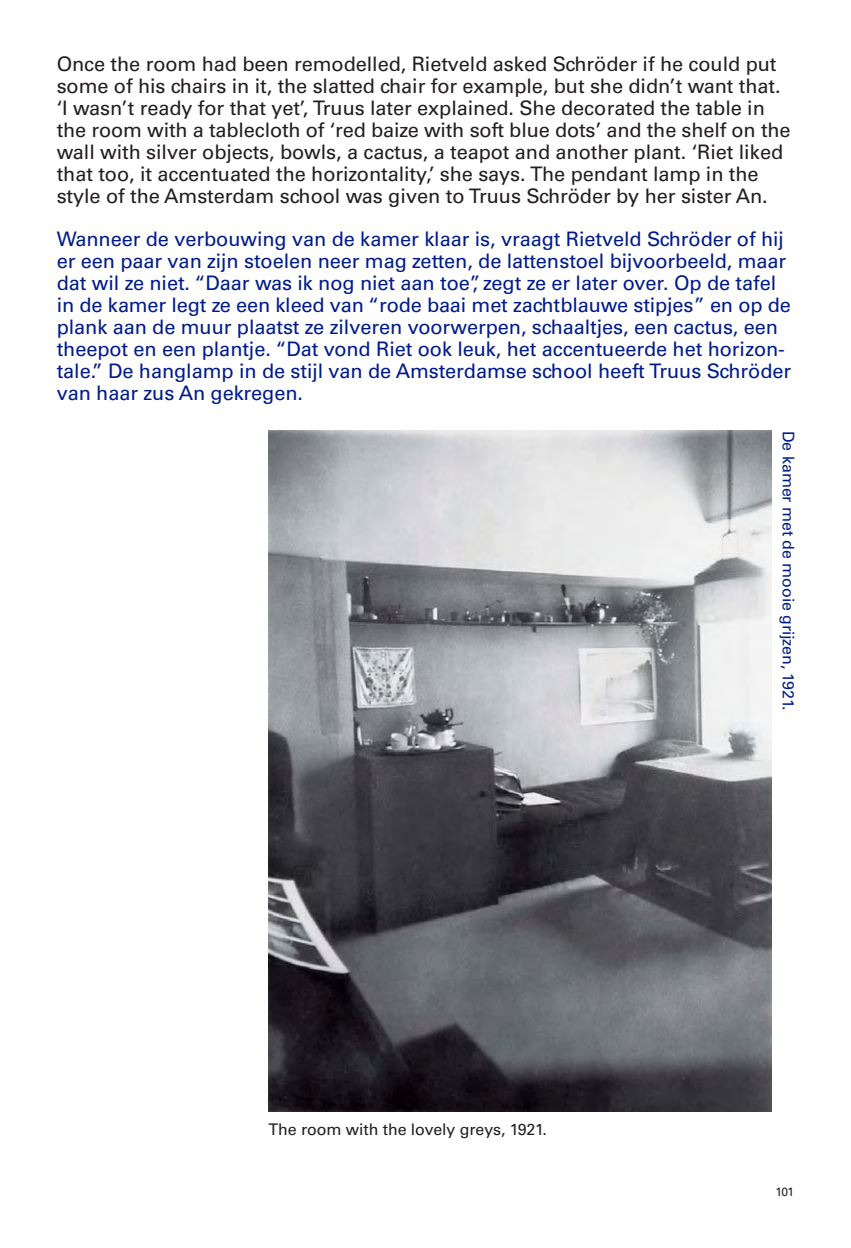
<style>
.page{position:relative;width:851px;height:1248px;background:#fff}
.page>*{position:absolute;margin:0;border:0;box-sizing:border-box;transform-origin:0 0}
.t1{font:20px/22px "Univers LT Pro 55 Roman";letter-spacing:-.005em;color:#001c88}
.t2{font:20px/22px "Univers LT Pro 55 Roman";letter-spacing:-.005em;color:#231f20}
.t3{font:16px "Univers LT Pro 55 Roman";letter-spacing:-.005em;color:#231f20}
.t4{font:16px "Univers LT Pro 55 Roman";letter-spacing:-.005em;color:#001c88}
.t5{font:12px "Univers LT Pro 55 Roman";color:#231f20}
</style>
<div class="page">
<img style="left:268px;top:431px;width:503px;height:680px">
<p class="t2" style="left:57px;top:52px;width:735px">Once the room had been remodelled, Rietveld asked Schröder if he could put some of his chairs in it, the slatted chair for example, but she didn’t want that. ‘I wasn’t ready for that yet’, Truus later explained. She decorated the table in the room with a tablecloth of ‘red baize with soft blue dots’ and the shelf on the wall with silver objects, bowls, a cactus, a teapot and another plant. ‘Riet liked that too, it accentuated the horizontality,’ she says. The pendant lamp in the style of the Amsterdam school was given to Truus Schröder by her sister An.</p>
<p class="t1" style="left:57px;top:227px;width:735px">Wanneer de verbouwing van de kamer klaar is, vraagt Rietveld Schröder of hĳ er een paar van zĳn stoelen neer mag zetten, de lattenstoel bĳvoorbeeld, maar dat wil ze niet. “Daar was ik nog niet aan toe”, zegt ze er later over. Op de tafel in de kamer legt ze een kleed van “rode baai met zachtblauwe stipjes” en op de plank aan de muur plaatst ze zilveren voorwerpen, schaaltjes, een cactus, een theepot en een plantje. “Dat vond Riet ook leuk, het accentueerde het horizon&shy;tale.” De hanglamp in de stĳl van de Amsterdamse school heeft Truus Schröder van haar zus An gekregen.</p>
<p class="t4" style="left:799px;top:431px;width:281px;rotate:90deg">De kamer met de mooie grĳzen, 1921.</p>
<p class="t3" style="left:268px;top:1117px;width:280px">The room with the lovely greys, 1921.</p>
<p class="t5" style="left:775px;top:1182px;width:20px">101</p>
</div>
